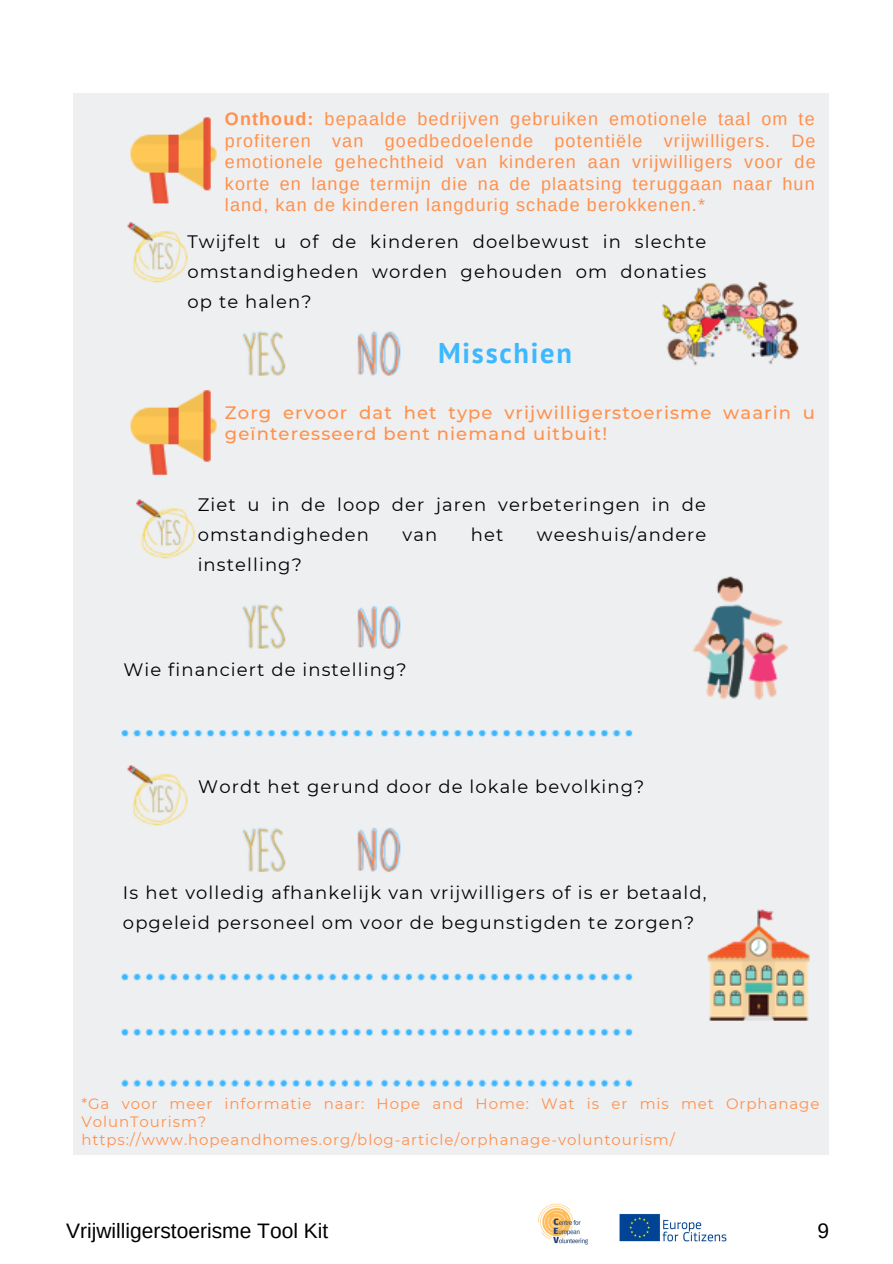
<style>
.page{position:relative;width:893px;height:1264px;background:#fff}
.page>*{position:absolute;margin:0;border:0;box-sizing:border-box;transform-origin:0 0}
.t1{font:700 28.5px "PT Sans";letter-spacing:.06em;color:#3db8ff}
.t2{font:21px "Arimo";color:#000}
.t3{font:18px/30.3px "Montserrat";letter-spacing:.06em;color:#000}
.t4{font:18px/21.3px "Arimo";letter-spacing:.06em;color:#ff914d;text-align:justify}
.t5{font:500 18px/21.3px "Montserrat";letter-spacing:.06em;color:#ff914d}
.t6{font:15px/18px "Montserrat";letter-spacing:.06em;color:#ff914d}
.s1{font-weight:700}
</style>
<div class="page">
<div style="left:73px;top:93px;width:755px;height:1060px;background:#eeeff1"></div>
<img style="left:619px;top:1213px;width:108px;height:29px">
<img style="left:538px;top:1203px;width:50px;height:42px">
<p class="t4" style="left:225px;top:108px;width:592px"><span class="s1">Onthoud:</span> bepaalde bedrijven gebruiken emotionele taal om te profiteren van goedbedoelende potentiële vrijwilligers. De emotionele gehechtheid van kinderen aan vrijwilligers voor de korte en lange termijn die na de plaatsing teruggaan naar hun land, kan de kinderen langdurig schade berokkenen.*</p>
<p class="t3" style="left:187px;top:226px;width:520px;text-align:justify">Twijfelt u of de kinderen doelbewust in slechte omstandigheden worden gehouden om donaties op te halen?</p>
<h1 class="t1" style="left:438px;top:334px;width:135px">Misschien</h1>
<p class="t5" style="left:225px;top:402px;width:591px">Zorg ervoor dat het type vrijwilligerstoerisme waarin u geïnteresseerd bent niemand uitbuit!</p>
<p class="t3" style="left:198px;top:489px;width:509px">Ziet u in de loop der jaren verbeteringen in de omstandigheden</p>
<p class="t3" style="left:402px;top:519px;width:36px">van</p>
<p class="t3" style="left:470px;top:519px;width:34px">het</p>
<p class="t3" style="left:537px;top:519px;width:171px">weeshuis/andere</p>
<p class="t3" style="left:198px;top:549px;width:106px">instelling?</p>
<p class="t3" style="left:123px;top:654px;width:285px">Wie financiert de instelling?</p>
<p class="t3" style="left:198px;top:771px;width:447px">Wordt het gerund door de lokale bevolking?</p>
<p class="t3" style="left:123px;top:877px;width:585px">Is het volledig afhankelijk van vrijwilligers of is er betaald, opgeleid personeel om voor de begunstigden te zorgen?</p>
<p class="t6" style="left:81px;top:1094px;width:739px">*Ga voor meer informatie naar: Hope and Home: Wat is er mis met Orphanage<br>VolunTourism?<br>https://www.hopeandhomes.org/blog-article/orphanage-voluntourism/</p>
<p class="t2" style="left:66px;top:1218px;width:264px">Vrijwilligerstoerisme Tool Kit</p>
<p class="t2" style="left:817px;top:1218px;width:13px">9</p>
</div>
